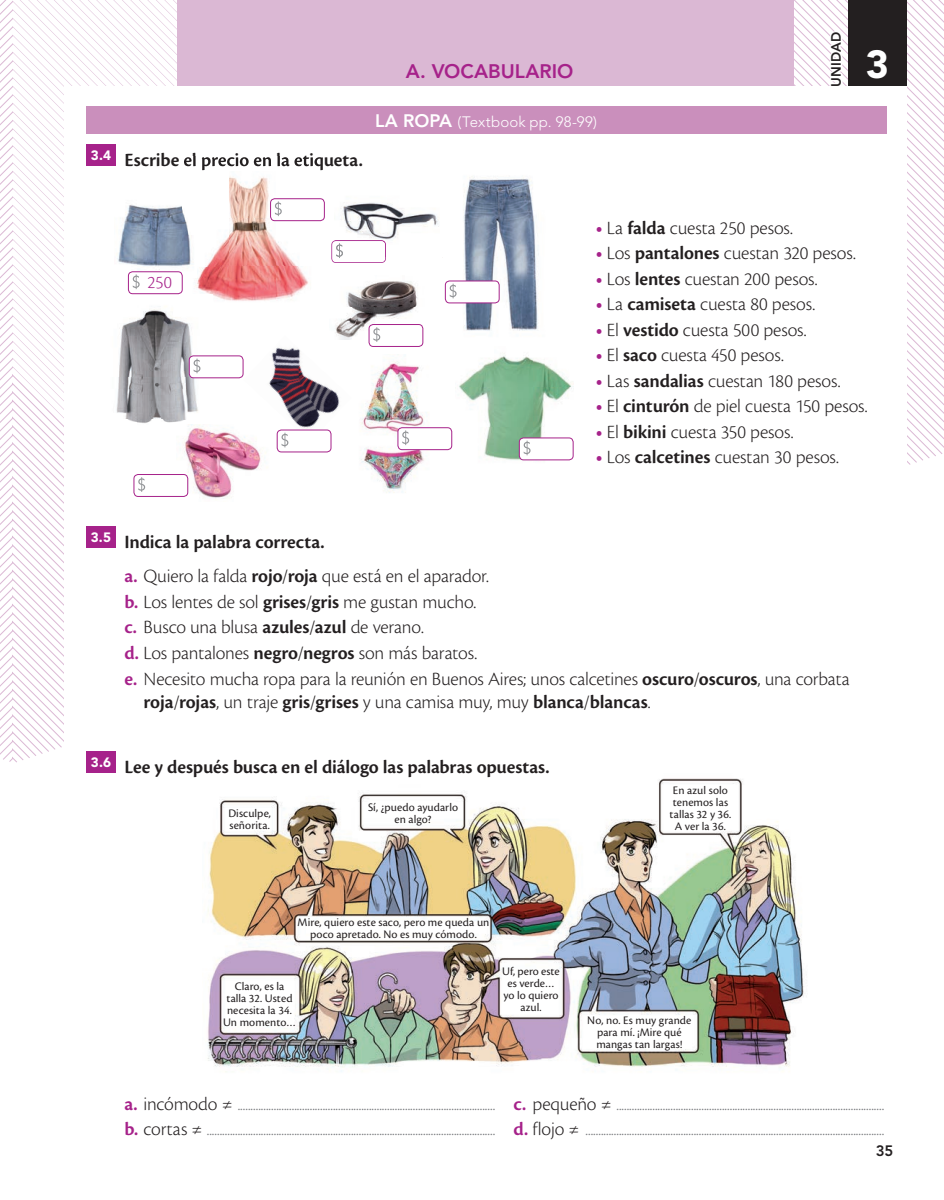
<style>
.page{position:relative;width:944px;height:1200px;background:#fff}
.page>*{position:absolute;margin:0;border:0;box-sizing:border-box;transform-origin:0 0}
.t1{font:900 39px "Avenir LT Std";color:#fff}
.t2{font:300 19.5px/25.5px "Cronos Pro";letter-spacing:-.01em;color:#231f20}
.t3{font:600 19.5px "Cronos Pro";letter-spacing:-.005em;color:#231f20}
.t4{font:800 19.5px "Avenir LT Std";color:#a6228a}
.t5{font:300 18.45px "Cronos Pro";color:#a6228a}
.t6{font:300 18px/25.5px "Cronos Pro";color:#808285}
.t7{font:300 15px "Avenir LT Std";letter-spacing:.01em;color:#fff}
.t8{font:800 15px "Avenir LT Std";color:#231f20}
.t9{font:900 13.5px "Avenir LT Std";color:#fff}
.t10{font:800 13.5px "Avenir LT Std";letter-spacing:.01em;color:#231f20}
.t11{font:12px/12px "Cronos Pro";letter-spacing:.005em;color:#231f20;text-align:center}
.s1{font-weight:800;font-size:18px}
.s2{font-weight:600;color:#a6228a}
.s3{font-weight:600}
.s4{font-weight:300}
.s5{font-weight:600;font-size:19.5px;color:#a6228a}
.s6{font-size:19.5px;color:#231f20}
</style>
<div class="page">
<div style="left:177px;top:1px;width:616px;height:86px;background:#dbb8d4"></div>
<svg style="left:0;top:0;width:81px;height:763px"></svg>
<svg style="left:825px;top:30px;width:19px;height:56px"></svg>
<div style="left:848px;top:0;width:58px;height:87px;background:#231f20"></div>
<div style="left:64px;top:87px;width:842px;height:1113px;background:#fff"></div>
<div style="left:86px;top:106px;width:800px;height:28px;background:#ca8fbc"></div>
<img style="left:186px;top:432px;width:95px;height:67px">
<div style="left:86px;top:145px;width:30px;height:21px;background:#a6228a"></div>
<div style="left:86px;top:526px;width:30px;height:22px;background:#a6228a"></div>
<img style="left:361px;top:361px;width:72px;height:132px">
<img style="left:243px;top:347px;width:97px;height:95px">
<img style="left:116px;top:294px;width:96px;height:131px">
<img style="left:184px;top:425px;width:28px;height:37px">
<img style="left:335px;top:281px;width:89px;height:59px">
<img style="left:117px;top:204px;width:74px;height:73px">
<img style="left:444px;top:177px;width:95px;height:154px">
<img style="left:183px;top:170px;width:139px;height:49px">
<img style="left:206px;top:219px;width:118px;height:48px">
<img style="left:183px;top:267px;width:126px;height:34px">
<img style="left:184px;top:156px;width:139px;height:14px">
<img style="left:183px;top:294px;width:29px;height:21px">
<div style="left:270px;top:199px;width:54px;height:22px;background:#fff;border-radius:4px"></div>
<div style="left:270px;top:198px;width:55px;height:23px;border:1px solid #a6228a;border-radius:4px"></div>
<svg style="left:275px;top:201px;width:7px;height:15px"></svg>
<div style="left:128px;top:272px;width:54px;height:22px;background:#fff;border-radius:4px"></div>
<div style="left:128px;top:271px;width:55px;height:23px;border:1px solid #a6228a;border-radius:4px"></div>
<svg style="left:133px;top:274px;width:7px;height:15px"></svg>
<div style="left:369px;top:325px;width:54px;height:21px;background:#fff;border-radius:4px"></div>
<div style="left:368px;top:324px;width:55px;height:23px;border:1px solid #a6228a;border-radius:4px"></div>
<svg style="left:373px;top:327px;width:7px;height:15px"></svg>
<div style="left:445px;top:281px;width:54px;height:22px;background:#fff;border-radius:4px"></div>
<div style="left:445px;top:281px;width:54px;height:22px;border:1px solid #a6228a;border-radius:4px"></div>
<svg style="left:449px;top:284px;width:7px;height:14px"></svg>
<div style="left:189px;top:356px;width:54px;height:22px;background:#fff;border-radius:4px"></div>
<div style="left:189px;top:356px;width:54px;height:22px;border:1px solid #a6228a;border-radius:4px"></div>
<svg style="left:194px;top:359px;width:6px;height:14px"></svg>
<div style="left:134px;top:474px;width:54px;height:23px;border:1px solid #a6228a;border-radius:4px"></div>
<svg style="left:138px;top:477px;width:7px;height:15px"></svg>
<div style="left:277px;top:430px;width:54px;height:22px;background:#fff;border-radius:4px"></div>
<div style="left:277px;top:430px;width:54px;height:22px;border:1px solid #a6228a;border-radius:4px"></div>
<svg style="left:281px;top:433px;width:7px;height:14px"></svg>
<div style="left:398px;top:428px;width:54px;height:22px;background:#fff;border-radius:4px"></div>
<div style="left:397px;top:427px;width:55px;height:23px;border:1px solid #a6228a;border-radius:4px"></div>
<svg style="left:402px;top:430px;width:7px;height:15px"></svg>
<img style="left:459px;top:353px;width:114px;height:108px">
<div style="left:519px;top:438px;width:54px;height:22px;background:#fff;border-radius:4px"></div>
<div style="left:519px;top:438px;width:54px;height:22px;border:1px solid #a6228a;border-radius:4px"></div>
<svg style="left:523px;top:441px;width:7px;height:14px"></svg>
<img style="left:341px;top:202px;width:98px;height:38px">
<svg style="left:331px;top:240px;width:55px;height:23px"></svg>
<img style="left:208px;top:778px;width:596px;height:294px">
<div style="left:86px;top:751px;width:30px;height:22px;background:#a6228a"></div>
<p class="t9" style="left:91px;top:147px;width:22px">3.4</p>
<p class="t3" style="left:124px;top:149px;width:240px">Escribe el precio en la etiqueta.</p>
<p class="t4" style="left:406px;top:60px;width:169px">A. VOCABULARIO</p>
<p class="t7" style="left:375px;top:113px;width:223px"><span class="s1">LA ROPA</span> (Textbook pp. 98-99)</p>
<p class="t10" style="left:828px;top:87px;width:56px;rotate:-90deg">UNIDAD</p>
<h1 class="t1" style="left:866px;top:41px;width:25px">3</h1>
<p class="t5" style="left:148px;top:271px;width:26px">250</p>
<p class="t2" style="left:596px;top:215px;width:198px"><span class="s2">•</span> La <span class="s3">falda</span> cuesta 250 pesos.</p>
<p class="t2" style="left:596px;top:240px;width:261px"><span class="s2">•</span> Los <span class="s3">pantalones</span> cuestan 320 pesos.</p>
<p class="t2" style="left:596px;top:266px;width:223px"><span class="s2">•</span> Los <span class="s3">lentes</span> cuestan 200 pesos.</p>
<p class="t2" style="left:596px;top:291px;width:221px"><span class="s2">•</span> La <span class="s3">camiseta</span> cuesta 80 pesos.</p>
<p class="t2" style="left:596px;top:317px;width:212px"><span class="s2">•</span> El <span class="s3">vestido</span> cuesta 500 pesos.</p>
<p class="t2" style="left:596px;top:342px;width:189px"><span class="s2">•</span> El <span class="s3">saco</span> cuesta 450 pesos.</p>
<p class="t2" style="left:596px;top:368px;width:246px"><span class="s2">•</span> Las <span class="s3">sandalias</span> cuestan 180 pesos.</p>
<p class="t2" style="left:596px;top:393px;width:273px"><span class="s2">•</span> El <span class="s3">cinturón</span> de piel cuesta 150 pesos.</p>
<p class="t2" style="left:596px;top:419px;width:199px"><span class="s2">•</span> El <span class="s3">bikini</span> cuesta 350 pesos.</p>
<p class="t2" style="left:596px;top:444px;width:244px"><span class="s2">•</span> Los <span class="s3">calcetines</span> cuestan 30 pesos.</p>
<p class="t9" style="left:91px;top:529px;width:22px">3.5</p>
<p class="t3" style="left:124px;top:530px;width:202px">Indica la palabra correcta.</p>
<p class="t2" style="left:124px;top:564px;width:727px"><span class="s2">a.</span> Quiero la falda <span class="s3">rojo</span>/<span class="s3">roja</span> que está en el aparador.<br><span class="s2">b.</span> Los lentes de sol <span class="s3">grises</span>/<span class="s3">gris</span> me gustan mucho.<br><span class="s2">c.</span> Busco una blusa <span class="s3">azules</span>/<span class="s3">azul</span> de verano.<br><span class="s2">d.</span> Los pantalones <span class="s3">negro</span>/<span class="s3">negros</span> son más baratos.<br><span class="s2">e.</span> Necesito mucha ropa para la reunión en Buenos Aires; unos calcetines <span class="s3">oscuro</span>/<span class="s3">oscuros</span>, una corbata</p>
<p class="t3" style="left:143px;top:691px;width:508px">roja<span class="s4">/</span>rojas<span class="s4">, un traje</span> gris<span class="s4">/</span>grises <span class="s4">y una camisa muy, muy</span> blanca<span class="s4">/</span>blancas<span class="s4">.</span></p>
<p class="t9" style="left:91px;top:754px;width:22px">3.6</p>
<p class="t3" style="left:124px;top:755px;width:426px">Lee y después busca en el diálogo las palabras opuestas.</p>
<p class="t11" style="left:228px;top:808px;width:44px;text-align:left">Disculpe, señorita.</p>
<p class="t11" style="left:368px;top:801px;width:92px">Sí, ¿puedo ayudarlo en algo?</p>
<p class="t11" style="left:669px;top:784px;width:63px">En azul solo tenemos las tallas 32 y 36.<br>A ver la 36.</p>
<p class="t11" style="left:297px;top:916px;width:193px">Mire, quiero este saco, pero me queda un poco apretado. No es muy cómodo.</p>
<p class="t11" style="left:223px;top:980px;width:74px">Claro, es la<br>talla 32. Usted necesita la 34.<br>Un momento…</p>
<p class="t11" style="left:502px;top:965px;width:59px">Uf, pero este es verde… yo lo quiero azul.</p>
<p class="t11" style="left:587px;top:1014px;width:106px">No, no. Es muy grande para mí. ¡Mire qué mangas tan largas!</p>
<p class="t6" style="left:124px;top:1091px;width:372px"><span class="s5">a.</span> <span class="s6">incómodo ≠</span> .................................................................................................... <span class="s5">b.</span> <span class="s6">cortas ≠</span> ................................................................................................................</p>
<p class="t6" style="left:513px;top:1091px;width:372px"><span class="s5">c.</span> <span class="s6">pequeño ≠</span> ........................................................................................................ <span class="s5">d.</span> <span class="s6">flojo ≠</span> ....................................................................................................................</p>
<p class="t8" style="left:875px;top:1142px;width:19px">35</p>
</div>
